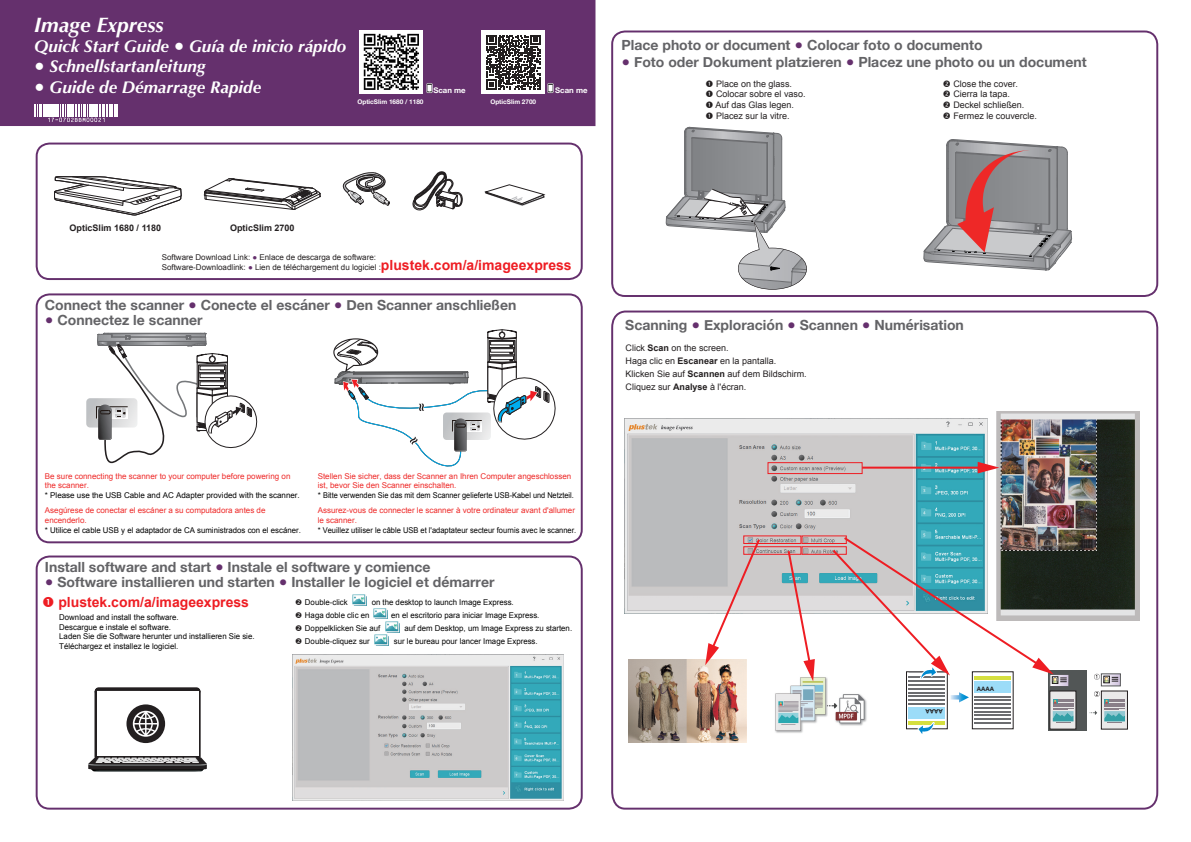
<style>
.page{position:relative;width:1191px;height:842px;background:#fff}
.page>*{position:absolute;margin:0;border:0;box-sizing:border-box;transform-origin:0 0}
.t1{font:italic 700 21px "Optima";color:#fff}
.t2{font:italic 700 17px "Optima";color:#fff}
.t3{font:700 14px "Helvetica Neue";color:#636366}
.t4{font:700 14px "Arial";color:#ee1d23}
.t5{font:9px/10.8px "Arial";color:#231f20}
.t6{font:700 9px "Arial";color:#231f20}
.t7{font:8px/9.6px "Arial";color:#030303}
.t8{font:8px/9.6px "Arial";color:#ee2928}
.t9{font:8px/10px "Arial";color:#231f20}
.t10{font:8px "Arial";color:#030303;scale:.94 1}
.t11{font:700 7.8px "Helvetica Neue";color:#fff}
.t12{font:700 6.4px "Helvetica Neue";color:#fff}
.t13{font:700 6.1px "Arial";color:#231f20}
.s1{font-family:"Helvetica Neue";font-style:normal}
.s2{color:#65306d}
.s3{font-weight:700;font-size:14px;color:#ee1d23}
.s4{font-weight:700}
</style>
<div class="page">
<div style="left:0;top:0;width:595px;height:126px;background:#65306d"></div>
<div style="left:36px;top:143px;width:547px;height:137px;border:2px solid #65306d;border-radius:13px"></div>
<div style="left:36px;top:293px;width:547px;height:250px;border:2px solid #65306d;border-radius:13px"></div>
<div style="left:36px;top:555px;width:547px;height:255px;border:2px solid #65306d;border-radius:13px"></div>
<svg style="left:353px;top:595px;width:13px;height:10px"></svg>
<svg style="left:374px;top:608px;width:25px;height:37px"></svg>
<svg style="left:343px;top:172px;width:47px;height:34px"></svg>
<svg style="left:412px;top:171px;width:50px;height:40px"></svg>
<svg style="left:485px;top:184px;width:60px;height:22px"></svg>
<svg style="left:204px;top:178px;width:117px;height:32px"></svg>
<svg style="left:333px;top:329px;width:223px;height:138px"></svg>
<img style="left:292px;top:655px;width:272px;height:145px">
<svg style="left:88px;top:688px;width:119px;height:84px"></svg>
<svg style="left:54px;top:176px;width:128px;height:39px"></svg>
<svg style="left:86px;top:333px;width:172px;height:131px"></svg>
<div style="left:611px;top:31px;width:547px;height:266px;border:2px solid #65306d;border-radius:13px"></div>
<svg style="left:611px;top:310px;width:548px;height:500px"></svg>
<svg style="left:666px;top:127px;width:141px;height:163px"></svg>
<svg style="left:923px;top:139px;width:148px;height:132px"></svg>
<img style="left:996px;top:411px;width:143px;height:210px">
<img style="left:628px;top:659px;width:118px;height:83px">
<div style="left:906px;top:672px;width:41px;height:57px;background:linear-gradient(to right,#fff,#fff);border:1px solid #231f20"></div>
<hr style="left:908px;top:703px;width:37px;height:2px;background:#6c6d70">
<hr style="left:908px;top:700px;width:37px;height:1px;background:#6c6d70">
<hr style="left:908px;top:696px;width:37px;height:1px;background:#6c6d70">
<hr style="left:908px;top:692px;width:37px;height:1px;background:#6c6d70">
<hr style="left:908px;top:688px;width:37px;height:1px;background:#6c6d70">
<div style="left:908px;top:707px;width:37px;height:12px;background:#9cdcf8"></div>
<hr style="left:908px;top:721px;width:37px;height:4px;background:#d5df3f">
<svg style="left:972px;top:685px;width:41px;height:44px"></svg>
<hr style="left:974px;top:696px;width:36px;height:1px;background:#6c6d70">
<hr style="left:974px;top:700px;width:36px;height:1px;background:#6c6d70">
<hr style="left:974px;top:703px;width:36px;height:2px;background:#6c6d70">
<hr style="left:974px;top:707px;width:36px;height:1px;background:#6c6d70">
<hr style="left:974px;top:711px;width:36px;height:1px;background:#6c6d70">
<hr style="left:974px;top:715px;width:36px;height:1px;background:#6c6d70">
<hr style="left:974px;top:719px;width:36px;height:1px;background:#6c6d70">
<hr style="left:974px;top:722px;width:36px;height:2px;background:#6c6d70">
<div style="left:974px;top:681px;width:36px;height:12px;background:#9cdcf8"></div>
<svg style="left:915px;top:722px;width:20px;height:60px"></svg>
<svg style="left:950px;top:692px;width:19px;height:10px"></svg>
<img style="left:769px;top:671px;width:101px;height:66px">
<div style="left:767px;top:462px;width:95px;height:12px;border:1px solid #ee1d23"></div>
<div style="left:743px;top:535px;width:58px;height:9px;border:1px solid #ee1d23"></div>
<div style="left:801px;top:535px;width:45px;height:9px;border:1px solid #ee1d23"></div>
<div style="left:801px;top:546px;width:45px;height:9px;border:1px solid #ee1d23"></div>
<div style="left:743px;top:546px;width:58px;height:9px;border:1px solid #ee1d23"></div>
<hr style="left:862px;top:467px;width:119px;height:2px;background:#ee1d23">
<svg style="left:977px;top:462px;width:22px;height:11px"></svg>
<svg style="left:786px;top:549px;width:29px;height:132px"></svg>
<svg style="left:705px;top:537px;width:56px;height:128px"></svg>
<svg style="left:34px;top:104px;width:84px;height:18px"></svg>
<svg style="left:426px;top:83px;width:7px;height:10px"></svg>
<svg style="left:547px;top:83px;width:7px;height:10px"></svg>
<img style="left:360px;top:30px;width:63px;height:64px">
<div style="left:1048px;top:671px;width:38px;height:60px;background:#525656"></div>
<div style="left:1049px;top:674px;width:20px;height:13px;border:1px solid #57585a"></div>
<div style="left:1049px;top:691px;width:27px;height:38px;background:#eae9e9;border:1px solid #231f20"></div>
<svg style="left:1052px;top:699px;width:21px;height:24px"></svg>
<svg style="left:1103px;top:683px;width:15px;height:1px"></svg>
<div style="left:1101px;top:673px;width:19px;height:13px;border:1px solid #57585a"></div>
<div style="left:1101px;top:691px;width:26px;height:38px;background:#eae9e9"></div>
<svg style="left:1094px;top:674px;width:24px;height:9px"></svg>
<svg style="left:1089px;top:691px;width:36px;height:32px"></svg>
<svg style="left:830px;top:535px;width:236px;height:150px"></svg>
<div style="left:481px;top:30px;width:64px;height:64px;background:#fff"></div>
<svg style="left:486px;top:35px;width:54px;height:54px"></svg>
<h1 class="t1" style="left:34px;top:12px;width:131px">Image Express</h1>
<h2 class="t2" style="left:34px;top:36px;width:313px">Quick Start Guide <span class="s1">●</span> Guía de inicio rápido</h2>
<h2 class="t2" style="left:34px;top:56px;width:173px"><span class="s1">●</span> Schnellstartanleitung</h2>
<h2 class="t2" style="left:34px;top:77px;width:228px"><span class="s1">●</span> Guide de Démarrage Rapide</h2>
<p class="t12" style="left:357px;top:97px;width:68px">OpticSlim 1680 / 1180</p>
<p class="t11" style="left:433px;top:84px;width:34px">Scan me</p>
<p class="t12" style="left:490px;top:97px;width:47px">OpticSlim 2700</p>
<p class="t11" style="left:555px;top:84px;width:34px">Scan me</p>
<h3 class="t3" style="left:621px;top:34px;width:363px">Place photo or document <span class="s2">●</span> Colocar foto o documento</h3>
<h3 class="t3" style="left:621px;top:51px;width:466px"><span class="s2">●</span> Foto oder Dokument platzieren <span class="s2">●</span> Placez une photo ou un document</h3>
<p class="t5" style="left:715px;top:78px;width:92px">Place on the glass.<br>Colocar sobre el vaso.<br>Auf das Glas legen.<br>Placez sur la vitre.</p>
<p class="t5" style="left:953px;top:78px;width:85px">Close the cover.<br>Cierra la tapa.<br>Deckel schließen.<br>Fermez le couvercle.</p>
<p class="t6" style="left:70px;top:222px;width:93px">OpticSlim 1680 / 1180</p>
<p class="t6" style="left:230px;top:222px;width:66px">OpticSlim 2700</p>
<p class="t9" style="left:162px;top:252px;width:411px">Software Download Link: <span class="s2">●</span> Enlace de descarga de software:<br>Software-Downloadlink: <span class="s2">●</span> Lien de téléchargement du logiciel :<span class="s3">plustek.com/a/imageexpress</span></p>
<h3 class="t3" style="left:45px;top:294px;width:473px">Connect the scanner <span class="s2">●</span> Conecte el escáner <span class="s2">●</span> Den Scanner anschließen</h3>
<h3 class="t3" style="left:45px;top:309px;width:159px"><span class="s2">●</span> Connectez le scanner</h3>
<p class="t8" style="left:45px;top:471px;width:247px">Be sure connecting the scanner to your computer before powering on the scanner.</p>
<p class="t7" style="left:45px;top:490px;width:256px">* Please use the USB Cable and AC Adapter provided with the scanner.</p>
<p class="t8" style="left:45px;top:506px;width:222px">Asegúrese de conectar el escáner a su computadora antes de encenderlo.</p>
<p class="t7" style="left:45px;top:525px;width:257px">* Utilice el cable USB y el adaptador de CA suministrados con el escáner.</p>
<p class="t8" style="left:318px;top:471px;width:255px">Stellen Sie sicher, dass der Scanner an Ihren Computer angeschlossen ist, bevor Sie den Scanner einschalten.</p>
<p class="t7" style="left:318px;top:490px;width:258px">* Bitte verwenden Sie das mit dem Scanner gelieferte USB-Kabel und Netzteil.</p>
<p class="t8" style="left:318px;top:506px;width:259px">Assurez-vous de connecter le scanner à votre ordinateur avant d'allumer le scanner.</p>
<p class="t10" style="left:318px;top:525px;width:276px">* Veuillez utiliser le câble USB et l'adaptateur secteur fournis avec le scanner.</p>
<h3 class="t3" style="left:45px;top:556px;width:387px">Install software and start <span class="s2">●</span> Instale el software y comience</h3>
<h3 class="t3" style="left:45px;top:571px;width:451px"><span class="s2">●</span> Software installieren und starten <span class="s2">●</span> Installer le logiciel et démarrer</h3>
<h3 class="t4" style="left:58px;top:593px;width:192px">plustek.com/a/imageexpress</h3>
<p class="t7" style="left:59px;top:613px;width:197px">Download and install the software.<br>Descargue e instale el software.<br>Laden Sie die Software herunter und installieren Sie sie.<br>Téléchargez et installez le logiciel.</p>
<p class="t7" style="left:305px;top:598px;width:44px">Double-click</p>
<p class="t7" style="left:372px;top:598px;width:144px">on the desktop to launch Image Express.</p>
<p class="t7" style="left:305px;top:611px;width:66px">Haga doble clic en</p>
<p class="t7" style="left:391px;top:611px;width:150px">en el escritorio para iniciar Image Express.</p>
<p class="t7" style="left:305px;top:624px;width:77px">Doppelklicken Sie auf</p>
<p class="t7" style="left:404px;top:624px;width:169px">auf dem Desktop, um Image Express zu starten.</p>
<p class="t7" style="left:305px;top:637px;width:66px">Double-cliquez sur</p>
<p class="t7" style="left:394px;top:637px;width:145px">sur le bureau pour lancer Image Express.</p>
<h3 class="t3" style="left:625px;top:314px;width:340px">Scanning <span class="s2">●</span> Exploración <span class="s2">●</span> Scannen <span class="s2">●</span> Numérisation</h3>
<p class="t5" style="left:625px;top:342px;width:183px;line-height:13px">Click <span class="s4">Scan</span> on the screen.<br>Haga clic en <span class="s4">Escanear</span> en la pantalla.<br>Klicken Sie auf <span class="s4">Scannen</span> auf dem Bildschirm.<br>Cliquez sur <span class="s4">Analyse</span> à l'écran.</p>
<p class="t13" style="left:943px;top:716px;width:19px;rotate:-180deg">AAAA</p>
<p class="t13" style="left:976px;top:685px;width:19px">AAAA</p>
</div>
